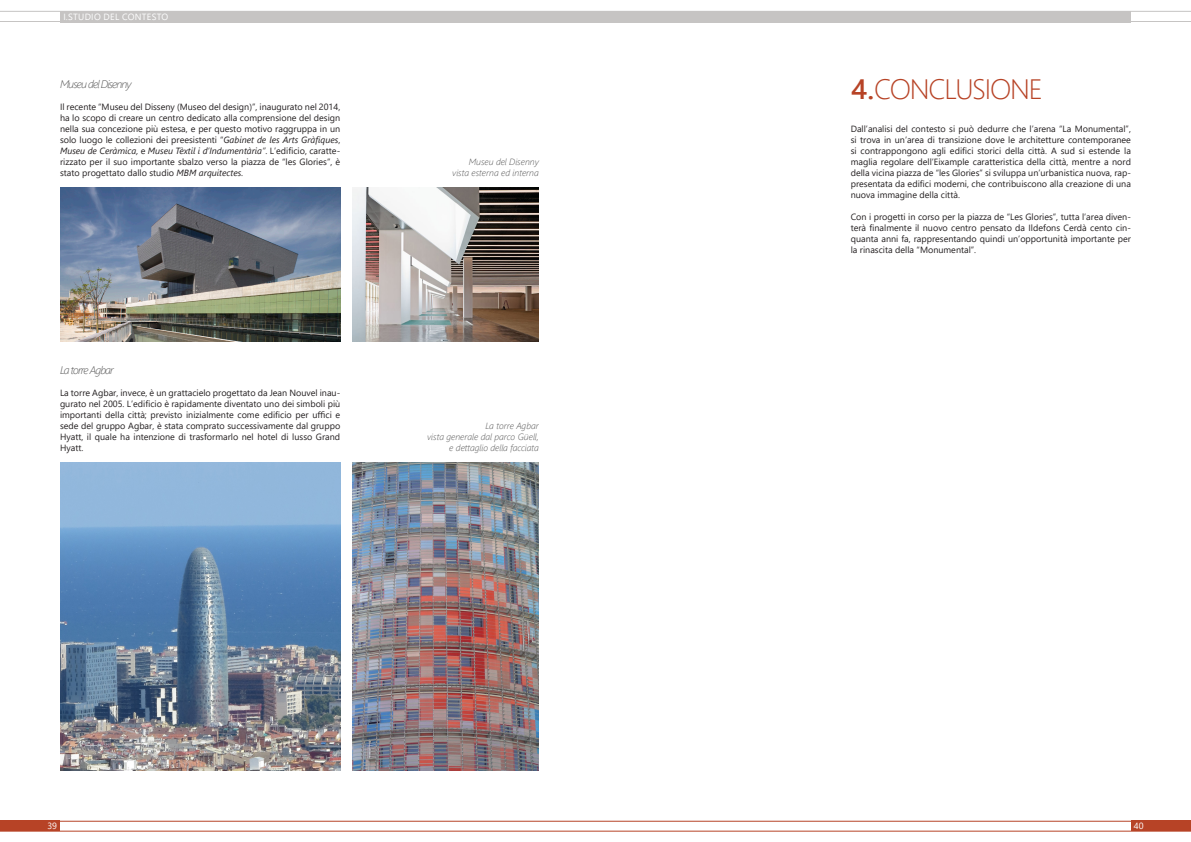
<style>
.page{position:relative;width:1191px;height:842px;background:#fff}
.page>*{position:absolute;margin:0;border:0;box-sizing:border-box;transform-origin:0 0}
.t1{font:300 28px "Segoe UI";letter-spacing:-.045em;color:#b74326}
.Heading_5{font:italic 300 11px "Segoe UI";letter-spacing:-.08em;color:#535353}
.t2{font:9px/11px "Segoe UI";color:#231f20;text-align:justify}
.Légende_image{font:italic 300 9px/11px "Segoe UI";color:#535353;text-align:right}
.t3{font:9px "Segoe UI";letter-spacing:.035em;color:#fff}
.s1{font-style:italic}
.s2{font-weight:600}
</style>
<div class="page">
<div style="left:60px;top:11px;width:535px;height:11px;background:#c6c4c3"></div>
<div style="left:595px;top:11px;width:536px;height:11px;background:#c6c4c3"></div>
<hr style="left:595px;top:21px;width:596px;height:1px;background:#c6c4c3">
<hr style="left:0;top:21px;width:595px;height:1px;background:#c6c4c3">
<hr style="left:595px;top:11px;width:596px;height:1px;background:#c6c4c3">
<hr style="left:0;top:11px;width:595px;height:1px;background:#c6c4c3">
<div style="left:0;top:821px;width:60px;height:10px;background:#b74326"></div>
<div style="left:1131px;top:821px;width:60px;height:10px;background:#b74326"></div>
<hr style="left:0;top:821px;width:1191px;height:1px;background:#b74326">
<hr style="left:0;top:831px;width:1191px;height:1px;background:#b74326">
<img style="left:352px;top:462px;width:187px;height:308px">
<img style="left:60px;top:462px;width:280px;height:308px">
<img style="left:60px;top:187px;width:280px;height:154px">
<img style="left:352px;top:187px;width:187px;height:154px">
<p class="t3" style="left:63px;top:10px;width:28px">I.Studio</p>
<p class="t3" style="left:104px;top:10px;width:6px">del</p>
<p class="t3" style="left:122px;top:10px;width:26px">contesto</p>
<p class="Heading_5" style="left:60px;top:75px;width:73px">Museu del Disenny</p>
<p class="t2" style="left:60px;top:101px;width:282px">Il recente “Museu del Disseny (Museo del design)”, inaugurato nel 2014, ha lo scopo di creare un centro dedicato alla comprensione del design nella sua concezione più estesa, e per questo motivo raggruppa in un solo luogo le collezioni dei preesistenti “<span class="s1">Gabinet de les Arts Gràfiques</span>, <span class="s1">Museu de Ceràmica,</span> e <span class="s1">Museu Tèxtil i d’Indumentària”</span>. L’edificio, caratte&shy;rizzato per il suo importante sbalzo verso la piazza de “les Glories”, è stato progettato dallo studio <span class="s1">MBM arquitectes</span>.</p>
<p class="Heading_5" style="left:60px;top:361px;width:55px">La torre Agbar</p>
<p class="t2" style="left:60px;top:387px;width:282px">La torre Agbar, invece, è un grattacielo progettato da Jean N ouvel inau&shy;gurato nel 2005. L’edificio è rapidamente diventato uno dei simboli più importanti della città; previsto inizialmente come edificio per uffici e sede del gruppo Agbar, è stata comprato successivamente dal gruppo Hyatt, il quale ha intenzione di trasformarlo nel hotel di lusso Grand Hyatt.</p>
<p class="Légende_image" style="left:452px;top:155px;width:88px">Museu del Disenny vista esterna ed interna</p>
<p class="Légende_image" style="left:427px;top:419px;width:113px">La torre Agbar<br>vista generale dal parco Güell, e dettaglio della facciata</p>
<p class="t3" style="left:47px;top:819px;width:11px">39</p>
<p class="t1" style="left:851px;top:67px;width:193px"><span class="s2">4.</span>CONCLUSIONE</p>
<p class="t2" style="left:850px;top:123px;width:282px">Dall’analisi del contesto si può dedurre che l’arena “La Monumental”, si trova in un’area di transizione dove le architetture contemporanee si contrappongono agli edifici storici della città. A sud si estende la maglia regolare dell’Eixample caratteristica della città, mentre a nord della vicina piazza de “les Glories” si sviluppa un’urbanistica nuova, rap&shy;presentata da edifici moderni, che contribuiscono alla creazione di una nuova immagine della città.</p>
<p class="t2" style="left:850px;top:211px;width:282px">Con i progetti in corso per la piazza de “Les Glories”, tutta l’area diven&shy;terà finalmente il nuovo centro pensato da Ildefons Cerdà cento cin&shy;quanta anni fa, rappresentando quindi un’opportunità importante per la rinascita della “Monumental”.</p>
<p class="t3" style="left:1133px;top:819px;width:11px">40</p>
</div>
